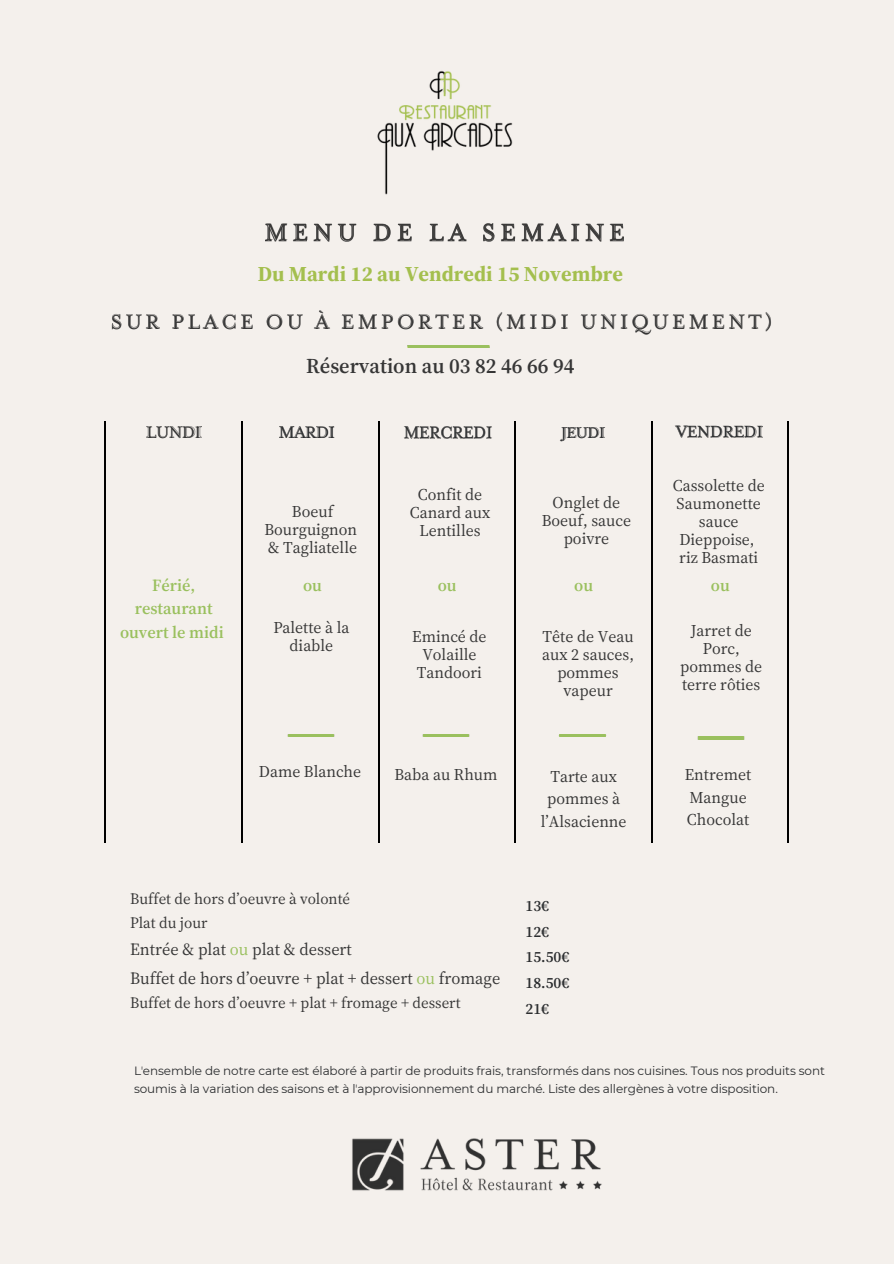
<style>
.page{position:relative;width:894px;height:1264px;background:#fff}
.page>*{position:absolute;margin:0;border:0;box-sizing:border-box;transform-origin:0 0}
.t1{font:26.1px "Mrs Eaves XL Serif OT";letter-spacing:.23em;color:#3a3938}
.t2{font:22.65px "Mrs Eaves XL Serif OT";letter-spacing:.18em;color:#363636}
.t3{font:700 21.15px "Source Serif 436 pt";color:#a4bf4e}
.t4{font:600 21.15px "Source Serif 436 pt";color:#363636}
.t5{font:18.3px "Mrs Eaves XL Serif OT";color:#2b2d2f}
.t6{font:18.3px "Mrs Eaves XL Serif OT";color:#363636}
.t7{font:16.95px/28.2px "Source Serif 436 pt";color:#363636}
.t8{font:600 16.95px/23.7px "Source Serif 436 pt";color:#9ac05e;text-align:center}
.t9{font:16.95px "Mrs Eaves XL Serif OT";color:#2b2d2f}
.t10{font:16.35px/18px "Source Serif 436 pt";color:#363636;text-align:center}
.t11{font:15.6px/24.8px "Source Serif 436 pt";color:#363636}
.t12{font:600 15.6px/25.8px "Source Serif 436 pt";color:#2b2d2f}
.t13{font:12px/18px "Montserrat";letter-spacing:-.01em;color:#2b2d2f}
.s1{color:#9ac05e}
</style>
<div class="page">
<div style="left:0;top:0;width:893px;height:1263px;background:#f4f0ec"></div>
<hr style="left:105px;top:421px;width:1px;height:421px;background:#000">
<hr style="left:241px;top:421px;width:1px;height:421px;background:#000">
<hr style="left:378px;top:421px;width:1px;height:421px;background:#000">
<img style="left:407px;top:345px;width:83px;height:3px">
<hr style="left:514px;top:421px;width:1px;height:421px;background:#000">
<hr style="left:651px;top:421px;width:1px;height:421px;background:#000">
<hr style="left:787px;top:421px;width:1px;height:421px;background:#000">
<img style="left:352px;top:1138px;width:250px;height:53px">
<img style="left:147px;top:426px;width:54px;height:11px">
<img style="left:279px;top:426px;width:54px;height:11px">
<img style="left:404px;top:426px;width:87px;height:12px">
<img style="left:266px;top:223px;width:357px;height:18px">
<img style="left:561px;top:427px;width:44px;height:14px">
<img style="left:112px;top:310px;width:658px;height:24px">
<img style="left:675px;top:426px;width:87px;height:11px">
<img style="left:377px;top:71px;width:136px;height:124px">
<img style="left:287px;top:734px;width:48px;height:3px">
<img style="left:422px;top:734px;width:48px;height:3px">
<img style="left:558px;top:734px;width:49px;height:3px">
<img style="left:697px;top:736px;width:48px;height:3px">
<p class="t1" style="left:266px;top:221px;width:359px">MENU DE LA SEMAINE</p>
<h5 class="t3" style="left:258px;top:259px;width:366px">Du Mardi 12 au Vendredi 15 Novembre</h5>
<p class="t2" style="left:111px;top:311px;width:662px">SUR PLACE OU À EMPORTER (MIDI UNIQUEMENT)</p>
<p class="t4" style="left:306px;top:351px;width:270px">Réservation au 03 82 46 66 94</p>
<p class="t6" style="left:147px;top:424px;width:55px">LUNDI</p>
<p class="t5" style="left:279px;top:424px;width:57px">MARDI</p>
<h4 class="t5" style="left:403px;top:424px;width:90px">MERCREDI</h4>
<p class="t5" style="left:676px;top:423px;width:88px">VENDREDI</p>
<p class="t9" style="left:561px;top:425px;width:45px">JEUDI</p>
<h5 class="t10" style="left:264px;top:502px;width:94px">Boeuf<br>Bourguignon</h5>
<p class="t10" style="left:268px;top:538px;width:90px">&amp; Tagliatelle</p>
<p class="t10" style="left:410px;top:485px;width:82px">Confit de<br>Canard aux<br>Lentilles</p>
<p class="t10" style="left:541px;top:493px;width:91px">Onglet de<br>Boeuf, sauce poivre</p>
<h4 class="t8" style="left:152px;top:572px;width:45px">Férié,</h4>
<p class="t8" style="left:303px;top:572px;width:20px">ou</p>
<h4 class="t8" style="left:120px;top:596px;width:105px">restaurant ouvert le midi</h4>
<p class="t8" style="left:437px;top:572px;width:20px">ou</p>
<p class="t8" style="left:574px;top:572px;width:20px">ou</p>
<p class="t10" style="left:273px;top:618px;width:78px">Palette à la diable</p>
<h4 class="t10" style="left:412px;top:627px;width:76px">Emincé de<br>Volaille<br>Tandoori</h4>
<p class="t10" style="left:542px;top:627px;width:93px;text-align:left">Tête de Veau aux 2 sauces,</p>
<p class="t10" style="left:557px;top:663px;width:63px">pommes vapeur</p>
<p class="t10" style="left:259px;top:762px;width:104px">Dame Blanche</p>
<h5 class="t10" style="left:394px;top:765px;width:104px">Baba au Rhum</h5>
<p class="t10" style="left:540px;top:764px;width:87px;line-height:22.5px">Tarte aux pommes à l’Alsacienne</p>
<p class="t11" style="left:130px;top:885px;width:222px">Buffet de hors dʼoeuvre à volonté<br>Plat du jour</p>
<p class="t7" style="left:130px;top:935px;width:371px">Entrée &amp; plat <span class="s1">ou</span> plat &amp; dessert<br>Buffet de hors dʼoeuvre + plat + dessert <span class="s1">ou</span> fromage</p>
<p class="t11" style="left:130px;top:990px;width:332px">Buffet de hors dʼoeuvre + plat + fromage + dessert</p>
<h5 class="t12" style="left:525px;top:892px;width:45px">13€<br>12€<br>15.50€<br>18.50€<br>21€</h5>
<p class="t10" style="left:672px;top:476px;width:93px">Cassolette de<br>Saumonette sauce<br>Dieppoise,</p>
<p class="t10" style="left:679px;top:548px;width:80px">riz Basmati</p>
<p class="t8" style="left:710px;top:572px;width:20px">ou</p>
<h6 class="t10" style="left:690px;top:621px;width:63px">Jarret de<br>Porc,</h6>
<p class="t10" style="left:680px;top:657px;width:84px;text-align:left">pommes de terre rôties</p>
<p class="t10" style="left:684px;top:763px;width:68px;line-height:22.5px;text-align:left">Entremet<br>Mangue<br>Chocolat</p>
<p class="t13" style="left:134px;top:1061px;width:692px">Lʼensemble de notre carte est élaboré à partir de produits frais, transformés dans nos cuisines. Tous nos produits sont soumis à la variation des saisons et à lʼapprovisionnement du marché. Liste des allergènes à votre disposition.</p>
</div>
